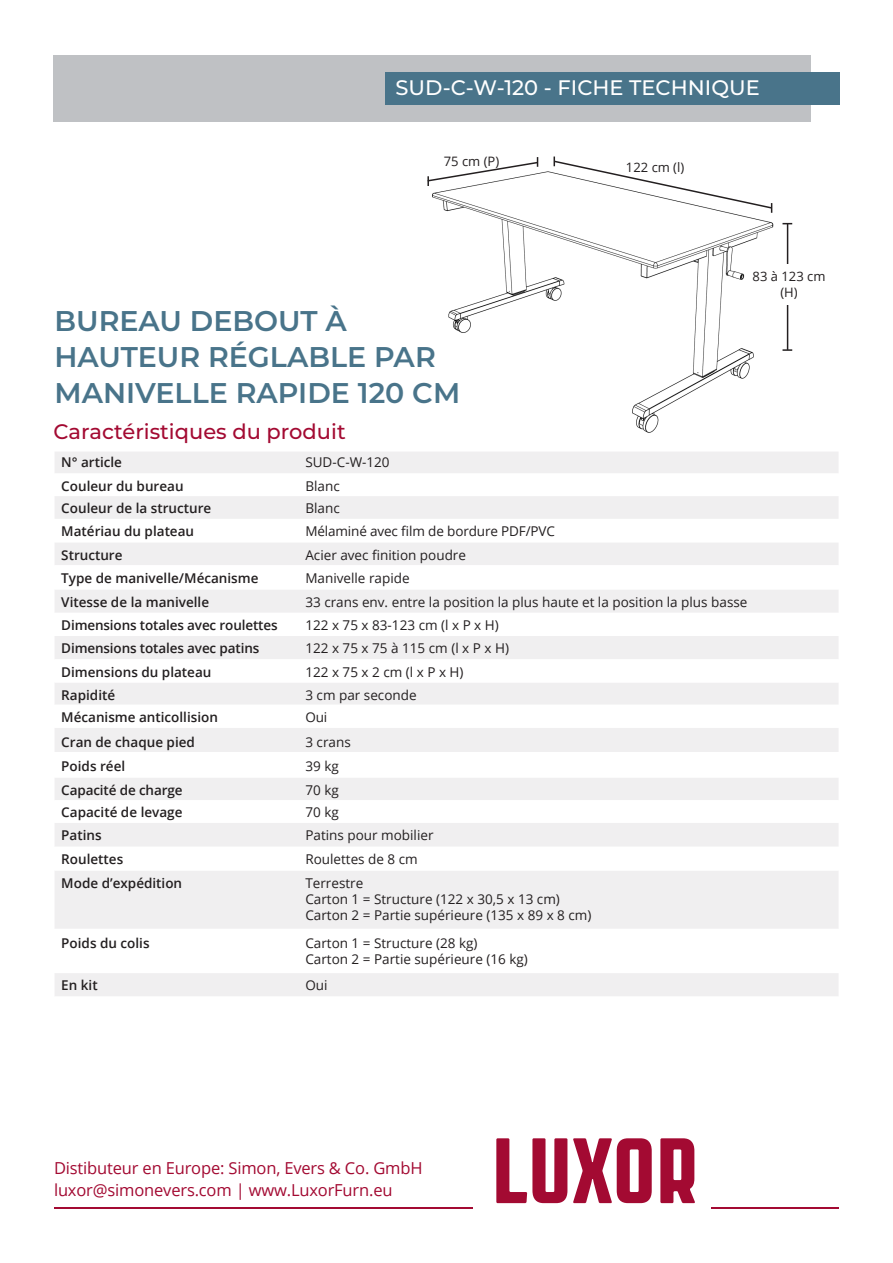
<style>
.page{position:relative;width:893px;height:1263px;background:#fff}
.page>*{position:absolute;margin:0;border:0;box-sizing:border-box;transform-origin:0 0}
.Cover_Headline_-_Col{font:600 28.5px/36px "Montserrat";color:#49748a}
.t1{font:500 21px "Montserrat";color:#fff}
.t2{font:500 21px "Montserrat";color:#a30a32}
.Footer_Contact_info{font:16.5px "Open Sans";letter-spacing:-.01em;color:#a30a32}
.t3{font:13.5px "Open Sans";color:#231f20}
.t4{font:600 13.5px "Open Sans";color:#231f20}
.t5{font:13.05px/15.6px "Open Sans";color:#231f20;text-align:center}
</style>
<div class="page">
<img style="left:432px;top:171px;width:361px;height:262px">
<hr style="left:787px;top:223px;width:1px;height:127px;background:#231f20">
<svg style="left:782px;top:349px;width:10px;height:2px"></svg>
<div style="left:752px;top:265px;width:77px;height:40px;background:#fff"></div>
<svg style="left:553px;top:157px;width:220px;height:56px"></svg>
<svg style="left:427px;top:157px;width:113px;height:29px"></svg>
<div style="left:53px;top:55px;width:758px;height:66px;background:#bfc1c4"></div>
<div style="left:385px;top:72px;width:455px;height:32px;background:#49748a"></div>
<svg style="left:55px;top:452px;width:783px;height:161px;fill:#f0eff0"></svg>
<svg style="left:55px;top:473px;width:783px;height:23px"></svg>
<svg style="left:55px;top:565px;width:783px;height:24px"></svg>
<svg style="left:55px;top:636px;width:783px;height:360px;fill:#f0eff0"></svg>
<svg style="left:496px;top:1138px;width:71px;height:65px"></svg>
<svg style="left:573px;top:1138px;width:79px;height:65px"></svg>
<svg style="left:660px;top:1138px;width:35px;height:65px"></svg>
<hr style="left:54px;top:1207px;width:419px;height:1px;background:#a30a32">
<hr style="left:711px;top:1207px;width:128px;height:1px;background:#a30a32">
<p class="t1" style="left:395px;top:73px;width:366px">SUD-C-W-120 - FICHE TECHNIQUE</p>
<p class="t5" style="left:444px;top:153px;width:57px">75 cm (P)</p>
<p class="t5" style="left:626px;top:159px;width:60px">122 cm (l)</p>
<p class="Cover_Headline_-_Col" style="left:55px;top:301px;width:294px">BUREAU DEBOUT À</p>
<p class="Cover_Headline_-_Col" style="left:55px;top:337px;width:407px">HAUTEUR RÉGLABLE PAR<br>MANIVELLE RAPIDE 120 CM</p>
<p class="t2" style="left:53px;top:417px;width:294px">Caractéristiques du produit</p>
<p class="t5" style="left:753px;top:268px;width:74px">83 à 123 cm (H)</p>
<p class="t4" style="left:61px;top:453px;width:62px">N° article</p>
<p class="t3" style="left:305px;top:453px;width:86px">SUD-C-W-120</p>
<p class="t4" style="left:61px;top:476px;width:124px">Couleur du bureau</p>
<p class="t3" style="left:305px;top:476px;width:36px">Blanc</p>
<p class="t4" style="left:61px;top:499px;width:152px">Couleur de la structure</p>
<p class="t3" style="left:305px;top:499px;width:36px">Blanc</p>
<p class="t4" style="left:61px;top:522px;width:134px">Matériau du plateau</p>
<p class="t3" style="left:305px;top:522px;width:251px">Mélaminé avec film de bordure PDF/PVC</p>
<p class="t4" style="left:61px;top:546px;width:63px">Structure</p>
<p class="t3" style="left:305px;top:546px;width:162px">Acier avec finition poudre</p>
<p class="t4" style="left:61px;top:568px;width:199px">Type de manivelle/Mécanisme</p>
<p class="t3" style="left:305px;top:568px;width:106px">Manivelle rapide</p>
<p class="t4" style="left:61px;top:593px;width:149px">Vitesse de la manivelle</p>
<p class="t3" style="left:305px;top:593px;width:444px">33 crans env. entre la position la plus haute et la position la plus basse</p>
<p class="t4" style="left:61px;top:616px;width:218px">Dimensions totales avec roulettes</p>
<p class="t3" style="left:305px;top:616px;width:195px">122 x 75 x 83-123 cm (l x P x H)</p>
<p class="t4" style="left:61px;top:639px;width:200px">Dimensions totales avec patins</p>
<p class="t3" style="left:305px;top:639px;width:205px">122 x 75 x 75 à 115 cm (l x P x H)</p>
<p class="t4" style="left:61px;top:662px;width:152px">Dimensions du plateau</p>
<p class="t3" style="left:305px;top:662px;width:160px">122 x 75 x 2 cm (l x P x H)</p>
<p class="t4" style="left:61px;top:686px;width:55px">Rapidité</p>
<p class="t3" style="left:305px;top:686px;width:113px">3 cm par seconde</p>
<p class="t4" style="left:61px;top:708px;width:158px">Mécanisme anticollision</p>
<p class="t3" style="left:305px;top:708px;width:23px">Oui</p>
<p class="t4" style="left:61px;top:732px;width:135px">Cran de chaque pied</p>
<p class="t3" style="left:305px;top:732px;width:47px">3 crans</p>
<p class="t4" style="left:61px;top:756px;width:65px">Poids réel</p>
<p class="t3" style="left:305px;top:756px;width:35px">39 kg</p>
<p class="t4" style="left:61px;top:781px;width:123px">Capacité de charge</p>
<p class="t3" style="left:305px;top:781px;width:35px">70 kg</p>
<p class="t4" style="left:61px;top:803px;width:123px">Capacité de levage</p>
<p class="t3" style="left:305px;top:803px;width:35px">70 kg</p>
<p class="t4" style="left:61px;top:826px;width:42px">Patins</p>
<p class="t3" style="left:305px;top:826px;width:130px">Patins pour mobilier</p>
<p class="t4" style="left:61px;top:850px;width:63px">Roulettes</p>
<p class="t3" style="left:305px;top:850px;width:114px">Roulettes de 8 cm</p>
<p class="t4" style="left:61px;top:873px;width:122px">Mode d’expédition</p>
<p class="t3" style="left:305px;top:873px;width:59px">Terrestre</p>
<p class="t3" style="left:305px;top:890px;width:256px">Carton 1 = Structure (122 x 30,5 x 13 cm)</p>
<p class="t3" style="left:305px;top:906px;width:288px">Carton 2 = Partie supérieure (135 x 89 x 8 cm)</p>
<p class="t4" style="left:61px;top:933px;width:90px">Poids du colis</p>
<p class="t3" style="left:305px;top:933px;width:174px">Carton 1 = Structure (28 kg)</p>
<p class="t3" style="left:305px;top:950px;width:224px">Carton 2 = Partie supérieure (16 kg)</p>
<p class="t4" style="left:61px;top:976px;width:38px">En kit</p>
<p class="t3" style="left:305px;top:976px;width:24px">Oui</p>
<p class="Footer_Contact_info" style="left:54px;top:1156px;width:370px">Distibuteur en Europe: Simon, Evers &amp; Co. GmbH</p>
<p class="Footer_Contact_info" style="left:54px;top:1179px;width:340px">luxor@simonevers.com | www.LuxorFurn.eu</p>
</div>
